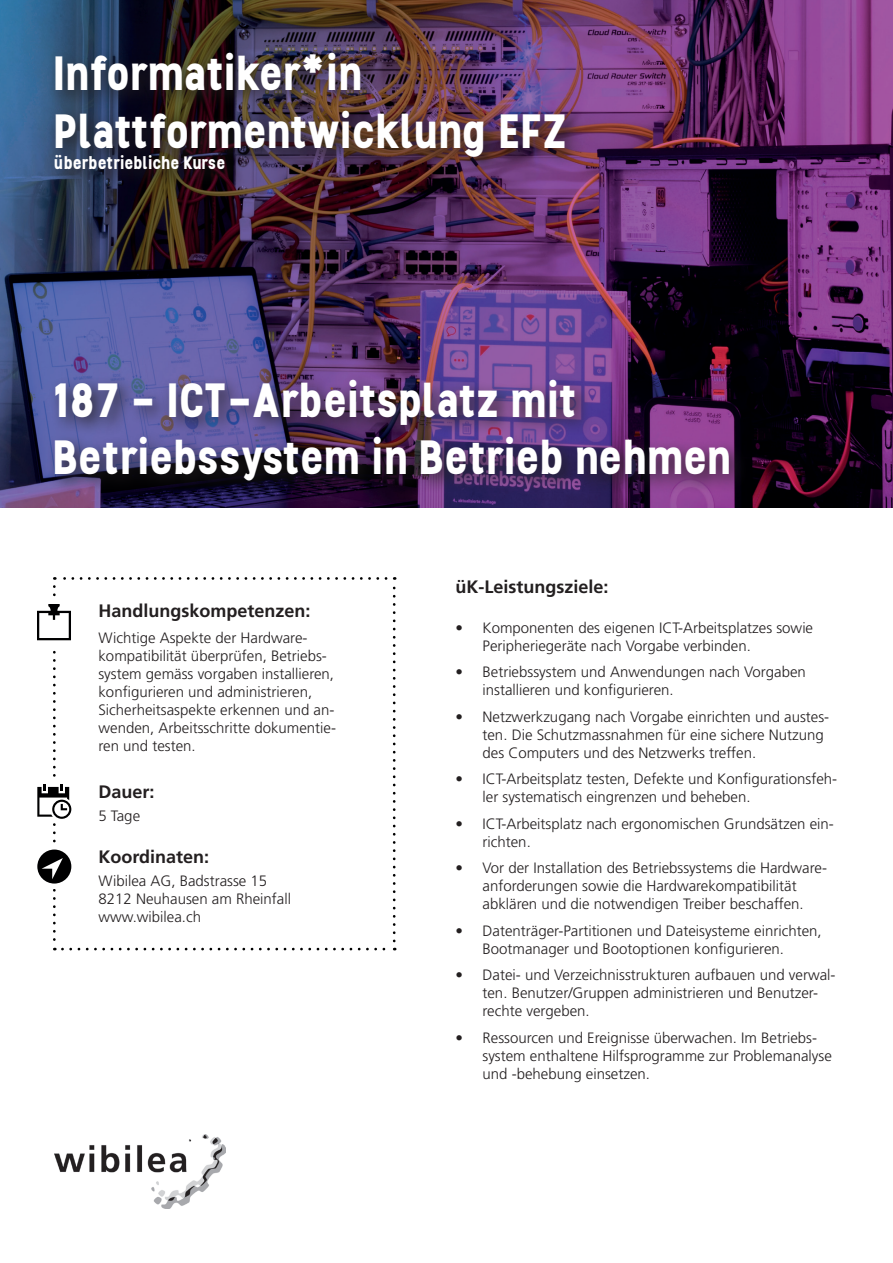
<style>
.page{position:relative;width:893px;height:1263px;background:#fff}
.page>*{position:absolute;margin:0;border:0;box-sizing:border-box;transform-origin:0 0}
.t1{font:700 48px/57.6px "Stellar";color:#fff}
.t2{font:700 18px "Frutiger LT Std";color:#231f20}
.t3{font:700 18px "Stellar";color:#fff}
.t4{font:300 15px/18px "Frutiger LT Std";color:#231f20}
</style>
<div class="page">
<img style="left:0;top:0;width:893px;height:507px">
<svg style="left:37px;top:577px;width:359px;height:373px"></svg>
<img style="left:54px;top:1134px;width:171px;height:75px">
<div style="left:47px;top:372px;width:702px;height:128px;background:#231f20;opacity:.8"></div>
<div style="left:48px;top:46px;width:536px;height:130px;background:#231f20;opacity:.8"></div>
<div style="left:47px;top:147px;width:197px;height:42px;background:#231f20;opacity:.8"></div>
<h1 class="t1" style="left:54px;top:43px;width:516px">Informatiker*in<br>Plattformentwicklung EFZ</h1>
<p class="t3" style="left:54px;top:151px;width:173px">überbetriebliche Kurse</p>
<h1 class="t1" style="left:54px;top:370px;width:680px">187 - ICT-Arbeitsplatz mit<br>Betriebssystem in Betrieb nehmen</h1>
<p class="t2" style="left:455px;top:576px;width:155px">üK-Leistungsziele:</p>
<p class="t2" style="left:98px;top:600px;width:214px">Handlungskompetenzen:</p>
<p class="t4" style="left:98px;top:629px;width:239px">Wichtige Aspekte der Hardware&shy;kompatibilität überprüfen, Betriebs&shy;system gemäss vorgaben installieren, konfigurieren und administrieren, Sicherheitsaspekte erkennen und an&shy;wenden, Arbeitsschritte dokumentie&shy;ren und testen.</p>
<p class="t4" style="left:482px;top:619px;width:332px;text-indent:-27px">• Komponenten des eigenen ICT-Arbeitsplatzes sowie<br>Peripheriegeräte nach Vorgabe verbinden.</p>
<p class="t4" style="left:482px;top:663px;width:325px;text-indent:-27px">• Betriebssystem und Anwendungen nach Vorgaben installieren und konfigurieren.</p>
<p class="t4" style="left:482px;top:708px;width:348px;text-indent:-27px">• Netzwerkzugang nach Vorgabe einrichten und austes&shy;ten. Die Schutzmassnahmen für eine sichere Nutzung des Computers und des Netzwerks treffen.</p>
<p class="t4" style="left:482px;top:770px;width:356px;text-indent:-27px">• ICT-Arbeitsplatz testen, Defekte und Konfigurationsfeh&shy;ler systematisch eingrenzen und beheben.</p>
<p class="t4" style="left:482px;top:815px;width:353px;text-indent:-27px">• ICT-Arbeitsplatz nach ergonomischen Grundsätzen ein&shy;richten.</p>
<p class="t4" style="left:455px;top:859px;width:373px;text-align:center">• Vor der Installation des Betriebssystems die Hardware&shy;anforderungen sowie die Hardwarekompatibilität abklären und die notwendigen Treiber beschaffen.</p>
<p class="t4" style="left:482px;top:922px;width:341px;text-indent:-27px">• Datenträger-Partitionen und Dateisysteme einrichten,<br>Bootmanager und Bootoptionen konfigurieren.</p>
<p class="t4" style="left:482px;top:966px;width:355px;text-indent:-27px">• Datei- und Verzeichnisstrukturen aufbauen und verwal&shy;ten. Benutzer/Gruppen administrieren und Benutzer&shy;rechte vergeben.</p>
<p class="t4" style="left:482px;top:1029px;width:351px;text-indent:-27px">• Ressourcen und Ereignisse überwachen. Im Betriebs&shy;system enthaltene Hilfsprogramme zur Problemanalyse und -behebung einsetzen.</p>
<p class="t2" style="left:98px;top:781px;width:58px">Dauer:</p>
<p class="t4" style="left:98px;top:807px;width:43px">5 Tage</p>
<p class="t2" style="left:98px;top:846px;width:112px">Koordinaten:</p>
<p class="t4" style="left:98px;top:872px;width:194px">Wibilea AG, Badstrasse 15<br>8212 Neuhausen am Rheinfall www.wibilea.ch</p>
</div>
